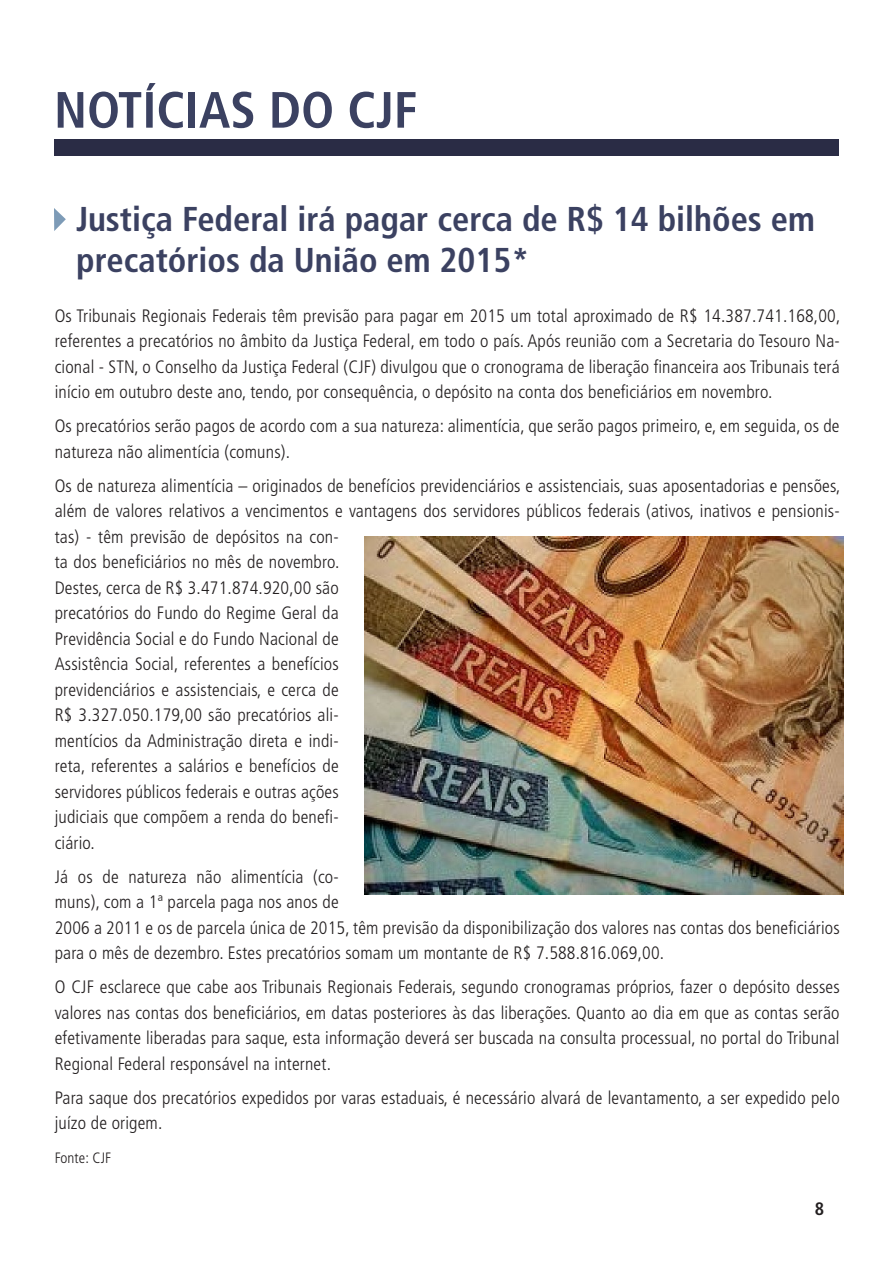
<style>
.page{position:relative;width:893px;height:1263px;background:#fff}
.page>*{position:absolute;margin:0;border:0;box-sizing:border-box;transform-origin:0 0}
.t1{font:condensed 51px "Frutiger 67 Bold";color:#3b4161}
.t2{font:condensed 34.5px/41.4px "Frutiger 67 Bold";color:#3b4161}
.t3{font:condensed 18px/25.5px "Frutiger 47 Light";letter-spacing:.01em;color:#231f20}
.t4{font:condensed 18px "Frutiger 67 Bold";color:#231f20}
.t5{font:condensed 15px "Frutiger 47 Light";letter-spacing:.01em;color:#231f20}
</style>
<div class="page">
<div style="left:54px;top:139px;width:785px;height:17px;background:#2a2c45"></div>
<svg style="left:54px;top:208px;width:12px;height:23px"></svg>
<img style="left:364px;top:537px;width:479px;height:357px">
<p class="t1" style="left:54px;top:80px;width:365px">NOTÍCIAS DO CJF</p>
<p class="t2" style="left:76px;top:198px;width:740px">Justiça Federal irá pagar cerca de R$ 14 bilhões em precatórios da União em 2015*</p>
<p class="t3" style="left:55px;top:303px;width:787px;text-align:justify">Os Tribunais Regionais Federais têm previsão para pagar em 2015 um total aproximado de R$ 14.387.741.168,00, referentes a precatórios no âmbito da Justiça Federal, em todo o país. Após reunião com a Secretaria do Tesouro Na&shy;cional - STN, o Conselho da Justiça Federal (CJF) divulgou que o cronograma de liberação financeira aos Tribunais terá início em outubro deste ano, tendo, por consequência, o depósito na conta dos beneficiários em novembro.</p>
<p class="t3" style="left:55px;top:414px;width:786px">Os precatórios serão pagos de acordo com a sua natureza: alimentícia, que serão pagos primeiro, e, em seguida, os de natureza não alimentícia (comuns).</p>
<p class="t3" style="left:55px;top:473px;width:787px">Os de natureza alimentícia – originados de benefícios previdenciários e assistenciais, suas aposentadorias e pensões, além de valores relativos a vencimentos e vantagens dos servidores públicos federais (ativos, inativos e pensionis&shy;tas) - têm previsão de depósitos na con-<br>ta dos beneficiários no mês de novembro.<br>Destes, cerca de R$ 3.471.874.920,00 são<br>precatórios do Fundo do Regime Geral da<br>Previdência Social e do Fundo Nacional de<br>Assistência Social, referentes a benefícios<br>previdenciários e assistenciais, e cerca de<br>R$ 3.327.050.179,00 são precatórios ali-<br>mentícios da Administração direta e indi-<br>reta, referentes a salários e benefícios de<br>servidores públicos federais e outras ações<br>judiciais que compõem a renda do benefi-<br>ciário.</p>
<p class="t3" style="left:55px;top:864px;width:786px">Já os de natureza não alimentícia (co-<br>muns), com a 1ª parcela paga nos anos de<br>2006 a 2011 e os de parcela única de 2015, têm previsão da disponibilização dos valores nas contas dos beneficiários para o mês de dezembro. Estes precatórios somam um montante de R$ 7.588.816.069,00.</p>
<p class="t3" style="left:55px;top:975px;width:786px;text-align:justify">O CJF esclarece que cabe aos Tribunais Regionais Federais, segundo cronogramas próprios, fazer o depósito desses valores nas contas dos beneficiários, em datas posteriores às das liberações. Quanto ao dia em que as contas serão efetivamente liberadas para saque, esta informação deverá ser buscada na consulta processual, no portal do Tribunal Regional Federal responsável na internet.</p>
<p class="t3" style="left:55px;top:1085px;width:786px">Para saque dos precatórios expedidos por varas estaduais, é necessário alvará de levantamento, a ser expedido pelo juízo de origem.</p>
<p class="t5" style="left:55px;top:1150px;width:58px">Fonte: CJF</p>
<p class="t4" style="left:815px;top:1198px;width:11px">8</p>
</div>
